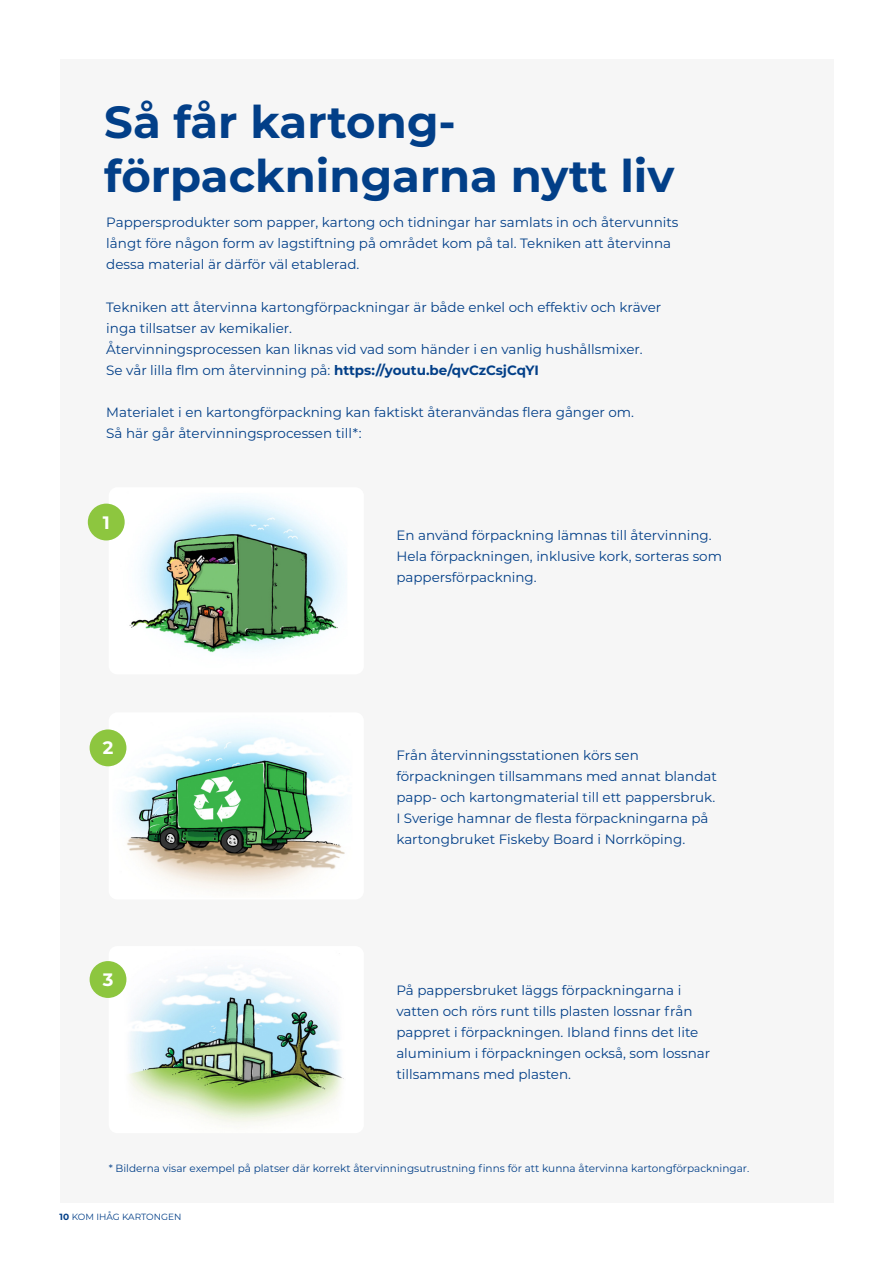
<style>
.page{position:relative;width:893px;height:1263px;background:#fff}
.page>*{position:absolute;margin:0;border:0;box-sizing:border-box;transform-origin:0 0}
.t1{font:700 45px/54px "Montserrat";color:#023f88}
.brödtext{font:700 18px "Montserrat";color:#fff}
.brödtext-2{font:13.5px/21px "Montserrat";color:#023f88}
.t2{font:10.5px "Montserrat";color:#023f88}
.t3{font:9px "Montserrat";color:#023f88}
.s1{font-weight:700}
</style>
<div class="page">
<div style="left:60px;top:60px;width:773px;height:1143px;background:#f6f6f6"></div>
<img style="left:109px;top:504px;width:229px;height:148px">
<img style="left:109px;top:735px;width:236px;height:149px">
<img style="left:112px;top:961px;width:232px;height:160px">
<div style="left:88px;top:504px;width:37px;height:36px;background:#8dc63f;border-radius:50%"></div>
<div style="left:90px;top:729px;width:36px;height:37px;background:#8dc63f;border-radius:50%"></div>
<div style="left:90px;top:961px;width:36px;height:37px;background:#8dc63f;border-radius:50%"></div>
<p class="t1" style="left:104px;top:92px;width:572px">Så får kartong&shy;förpackningarna nytt liv</p>
<p class="brödtext-2" style="left:106px;top:212px;width:574px">Pappersprodukter som papper, kartong och tidningar har samlats in och återvunnits långt före någon form av lagstiftning på området kom på tal. Tekniken att återvinna dessa material är därför väl etablerad.</p>
<p class="brödtext-2" style="left:106px;top:296px;width:556px">Tekniken att återvinna kartongförpackningar är både enkel och effektiv och kräver inga tillsatser av kemikalier.<br>Återvinningsprocessen kan liknas vid vad som händer i en vanlig hushållsmixer.<br>Se vår lilla flm om återvinning på: <span class="s1">https://youtu.be/qvCzCsjCqYI</span></p>
<p class="brödtext-2" style="left:106px;top:401px;width:529px">Materialet i en kartongförpackning kan faktiskt återanvändas flera gånger om.</p>
<p class="brödtext-2" style="left:106px;top:422px;width:257px">Så här går återvinningsprocessen till*:</p>
<p class="brödtext" style="left:103px;top:510px;width:9px">1</p>
<p class="brödtext" style="left:103px;top:735px;width:12px">2</p>
<p class="brödtext" style="left:103px;top:966px;width:12px">3</p>
<p class="brödtext-2" style="left:396px;top:524px;width:327px">En använd förpackning lämnas till återvinning.<br>Hela förpackningen, inklusive kork, sorteras som pappersförpackning.</p>
<p class="brödtext-2" style="left:396px;top:744px;width:322px">Från återvinningsstationen körs sen förpackningen tillsammans med annat blandat papp- och kartongmaterial till ett pappersbruk.<br>I Sverige hamnar de flesta förpackningarna på kartongbruket Fiskeby Board i Norrköping.</p>
<p class="brödtext-2" style="left:396px;top:979px;width:315px">På pappersbruket läggs förpackningarna i vatten och rörs runt tills plasten lossnar från pappret i förpackningen. Ibland finns det lite aluminium i förpackningen också, som lossnar tillsammans med plasten.</p>
<p class="t2" style="left:109px;top:1160px;width:642px">* Bilderna visar exempel på platser där korrekt återvinningsutrustning finns för att kunna återvinna kartongförpackningar.</p>
<p class="t3" style="left:60px;top:1210px;width:123px"><span class="s1">10</span> KOM IHÅG KARTONGEN</p>
</div>
